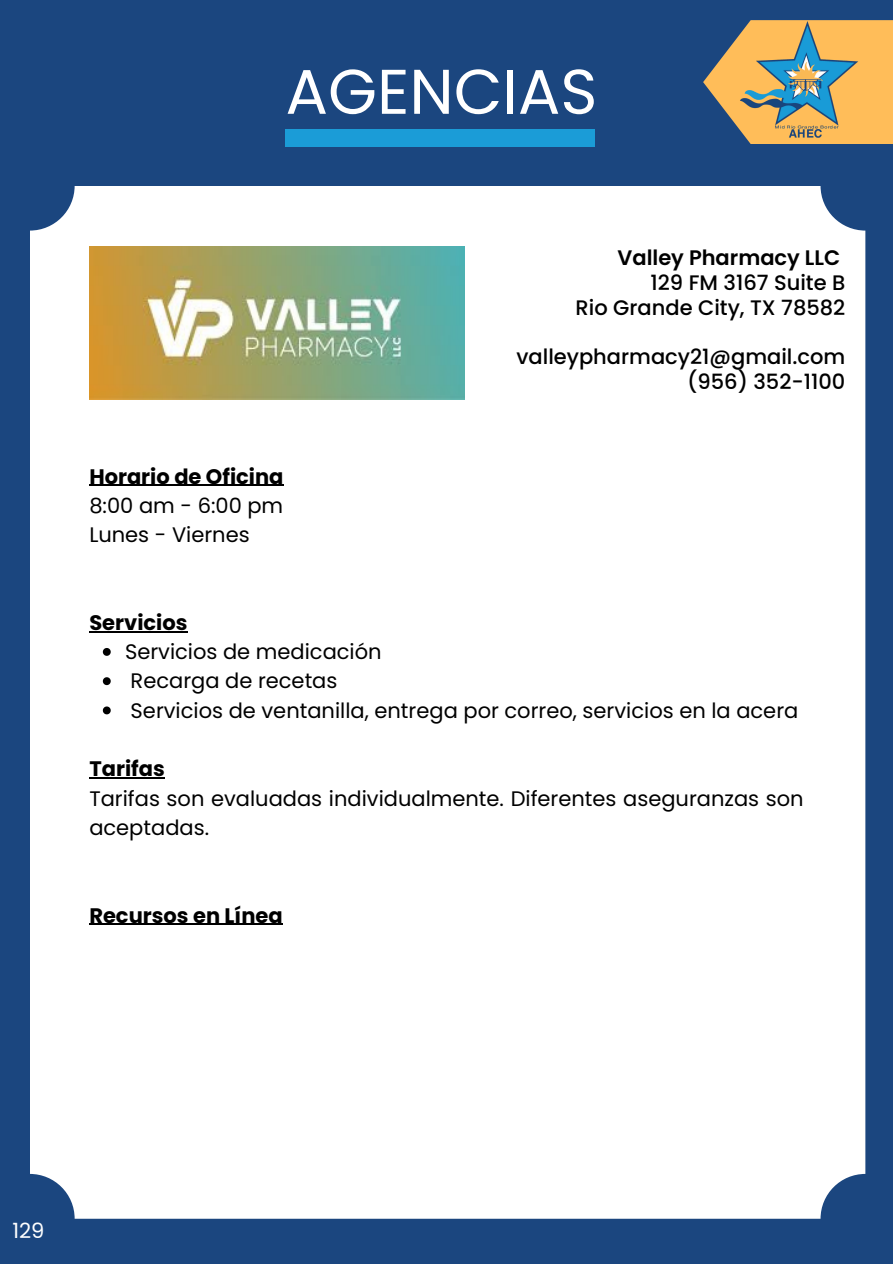
<style>
.page{position:relative;width:893px;height:1264px;background:#fff}
.page>*{position:absolute;margin:0;border:0;box-sizing:border-box;transform-origin:0 0}
.t1{font:63px "Poppins";color:#fff}
.t2{font:21px/29.2px "Poppins";color:#000}
.t3{font:500 21px/24.8px "Poppins";color:#000;text-align:right}
.t4{font:700 21px "Poppins";color:#000}
.t5{font:21px "Poppins";color:#fff}
.s1{font-weight:600}
</style>
<div class="page">
<div style="left:0;top:0;width:892px;height:1263px;background:#1b467f"></div>
<div style="left:285px;top:130px;width:309px;height:17px;background:#1b9cd7"></div>
<div style="left:30px;top:186px;width:835px;height:1032px;background:#fff;border-radius:45px"></div>
<hr style="left:89px;top:485px;width:194px;height:1px;background:#000">
<hr style="left:89px;top:631px;width:98px;height:1px;background:#000">
<svg style="left:103px;top:648px;width:8px;height:8px"></svg>
<svg style="left:103px;top:677px;width:8px;height:8px"></svg>
<svg style="left:103px;top:706px;width:8px;height:8px"></svg>
<hr style="left:89px;top:777px;width:76px;height:1px;background:#000">
<hr style="left:89px;top:923px;width:194px;height:1px;background:#000">
<svg style="left:703px;top:20px;width:189px;height:124px"></svg>
<img style="left:737px;top:20px;width:122px;height:119px">
<img style="left:89px;top:246px;width:375px;height:153px">
<p class="t1" style="left:285px;top:48px;width:313px">AGENCIAS</p>
<h1 class="t4" style="left:89px;top:461px;width:196px">Horario de Oficina</h1>
<p class="t2" style="left:89px;top:491px;width:195px">8:00 am - 6:00 pm</p>
<p class="t2" style="left:89px;top:520px;width:162px">Lunes - Viernes</p>
<p class="t3" style="left:575px;top:245px;width:271px"><span class="s1">Valley Pharmacy LLC<br></span>129 FM 3167 Suite B<br>Rio Grande City, TX 78582</p>
<h2 class="t3" style="left:516px;top:344px;width:330px">valleypharmacy21@gmail.com (956) 352-1100</h2>
<h2 class="t4" style="left:89px;top:608px;width:100px">Servicios</h2>
<h2 class="t2" style="left:125px;top:637px;width:258px">Servicios de medicación</h2>
<p class="t2" style="left:131px;top:666px;width:208px">Recarga de recetas</p>
<p class="t2" style="left:131px;top:695px;width:669px">Servicios de ventanilla, entrega por correo, servicios en la acera</p>
<p class="t4" style="left:89px;top:754px;width:77px">Tarifas</p>
<h2 class="t2" style="left:89px;top:783px;width:715px">Tarifas son evaluadas individualmente. Diferentes aseguranzas son aceptadas.</h2>
<p class="t4" style="left:89px;top:900px;width:195px">Recursos en Línea</p>
<p class="t5" style="left:12px;top:1215px;width:34px">129</p>
</div>
